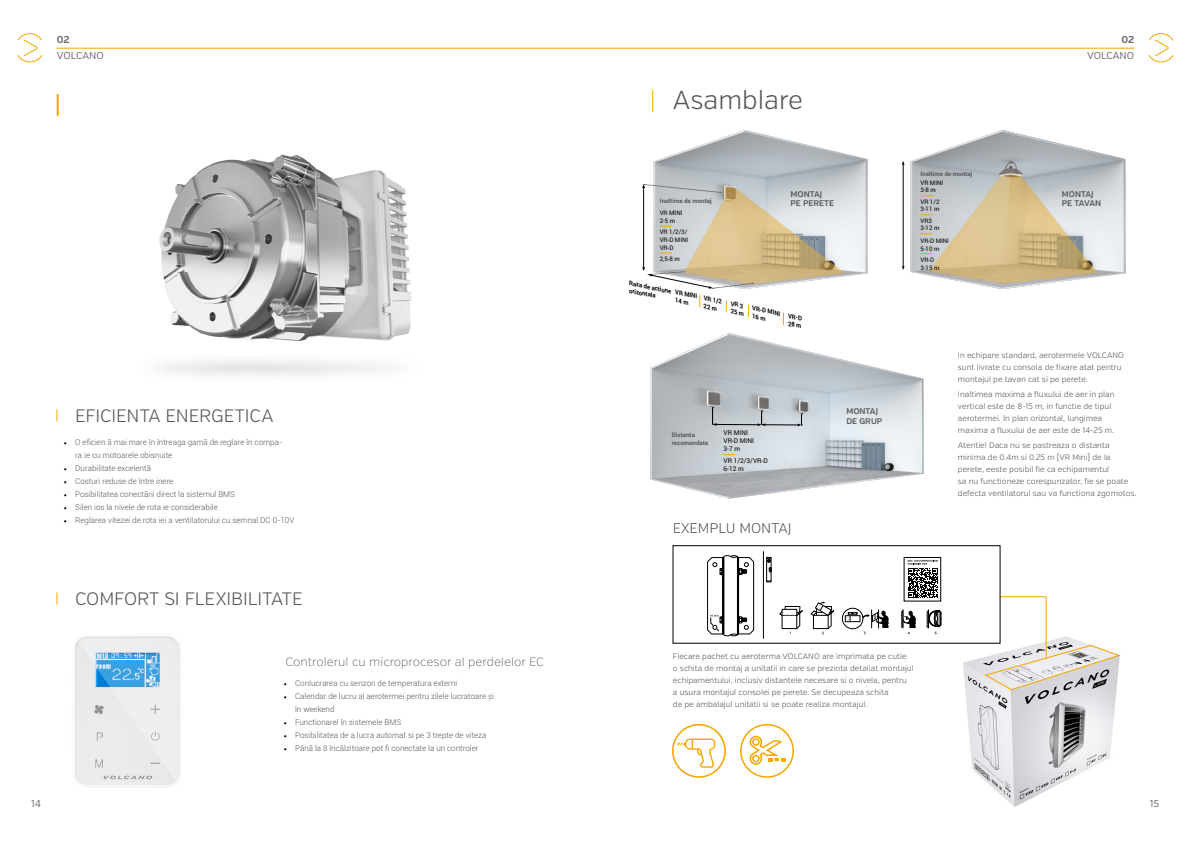
<style>
.page{position:relative;width:1191px;height:842px;background:#fff}
.page>*{position:absolute;margin:0;border:0;box-sizing:border-box;transform-origin:0 0}
.t1{font:300 26px "Verb";color:#575756}
.t2{font:300 18px "Verb";letter-spacing:-.005em;color:#575756}
.t3{font:300 14px "Verb";color:#575756}
.t4{font:200 12px "Verb";color:#575756}
.t5{font:10px "Verb";color:#706f6f}
.t6{font:700 10px "Verb";color:#706f6f}
.t7{font:600 8.2px/9.3px "Verb";color:#575756}
.t8{font:300 8px/12px "Verb";color:#575756}
.t9{font:300 8px/13px "Roboto";color:#575756}
.t10{font:6.6px/7.9px "Roboto";color:#000}
.t11{font:italic 700 6.3px/7.6px "Roboto";color:#000;scale:.95 1}
.t12{font:6.2px/7.4px "Roboto";color:#000}
.t13{font:700 6.2px/7.4px "Roboto";color:#575756}
.s1{font-family:"Minion Pro";font-weight:400;color:#000}
</style>
<div class="page">
<svg style="left:17px;top:33px;width:26px;height:30px"></svg>
<hr style="left:57px;top:48px;width:1077px;height:1px;background:#f7a600">
<svg style="left:652px;top:91px;width:1px;height:21px"></svg>
<img style="left:957px;top:643px;width:164px;height:164px">
<div style="left:672px;top:724px;width:54px;height:54px;border:2px solid #f7a600;border-radius:50%"></div>
<svg style="left:677px;top:738px;width:38px;height:30px"></svg>
<div style="left:740px;top:724px;width:54px;height:54px;border:2px solid #f7a600;border-radius:50%"></div>
<svg style="left:749px;top:735px;width:36px;height:30px"></svg>
<svg style="left:984px;top:596px;width:136px;height:94px"></svg>
<img style="left:650px;top:333px;width:274px;height:166px">
<svg style="left:723px;top:454px;width:12px;height:1px"></svg>
<hr style="left:715px;top:424px;width:43px;height:1px;background:#000">
<svg style="left:712px;top:407px;width:5px;height:19px"></svg>
<hr style="left:764px;top:425px;width:34px;height:1px;background:#000">
<svg style="left:757px;top:411px;width:8px;height:15px"></svg>
<svg style="left:797px;top:414px;width:5px;height:12px"></svg>
<img style="left:910px;top:130px;width:216px;height:160px">
<img style="left:644px;top:130px;width:224px;height:165px">
<svg style="left:660px;top:226px;width:12px;height:1px"></svg>
<svg style="left:660px;top:253px;width:12px;height:1px"></svg>
<svg style="left:920px;top:195px;width:12px;height:1px"></svg>
<svg style="left:920px;top:214px;width:12px;height:1px"></svg>
<svg style="left:920px;top:233px;width:12px;height:1px"></svg>
<svg style="left:920px;top:253px;width:12px;height:1px"></svg>
<svg style="left:699px;top:295px;width:1px;height:12px"></svg>
<svg style="left:725px;top:300px;width:2px;height:12px"></svg>
<svg style="left:748px;top:305px;width:1px;height:12px"></svg>
<svg style="left:783px;top:313px;width:1px;height:12px"></svg>
<hr style="left:643px;top:187px;width:1px;height:81px;background:#000">
<svg style="left:642px;top:267px;width:111px;height:22px"></svg>
<svg style="left:642px;top:184px;width:79px;height:9px"></svg>
<hr style="left:903px;top:164px;width:1px;height:103px;background:#000">
<svg style="left:842px;top:608px;width:21px;height:21px"></svg>
<div style="left:842px;top:608px;width:21px;height:21px;border:1px solid #000;border-radius:50%"></div>
<div style="left:845px;top:615px;width:15px;height:7px;border:1px solid #000"></div>
<svg style="left:810px;top:601px;width:25px;height:33px"></svg>
<svg style="left:846px;top:610px;width:43px;height:24px"></svg>
<svg style="left:779px;top:606px;width:24px;height:28px"></svg>
<div style="left:904px;top:557px;width:37px;height:44px;border:1px solid #000"></div>
<hr style="left:763px;top:551px;width:1px;height:88px;background:#000">
<svg style="left:901px;top:560px;width:40px;height:74px"></svg>
<svg style="left:707px;top:555px;width:47px;height:81px"></svg>
<div style="left:766px;top:557px;width:5px;height:25px;border:1px solid #000"></div>
<svg style="left:766px;top:558px;width:5px;height:14px"></svg>
<div style="left:673px;top:545px;width:327px;height:98px;border:1px solid #000"></div>
<svg style="left:1148px;top:33px;width:26px;height:30px"></svg>
<img style="left:159px;top:154px;width:253px;height:222px">
<hr style="left:57px;top:94px;width:2px;height:22px;background:#f7a600">
<svg style="left:56px;top:409px;width:1px;height:12px"></svg>
<svg style="left:56px;top:592px;width:1px;height:12px"></svg>
<img style="left:73px;top:636px;width:109px;height:151px">
<p class="t6" style="left:57px;top:34px;width:14px">02</p>
<p class="t5" style="left:57px;top:50px;width:49px">VOLCANO</p>
<h2 class="t2" style="left:75px;top:405px;width:200px">EFICIENTA ENERGETICA</h2>
<p class="t9" style="left:75px;top:435px;width:209px;text-indent:-11px"><span class="s1">•</span> O eficiență mai mare în întreaga gamă de reglare în compa&shy;rație cu motoarele obisnuite</p>
<p class="t9" style="left:64px;top:461px;width:89px"><span class="s1">•</span> Durabilitate excelentă</p>
<p class="t9" style="left:64px;top:474px;width:111px"><span class="s1">•</span> Costuri reduse de întreținere</p>
<p class="t9" style="left:64px;top:487px;width:173px"><span class="s1">•</span> Posibilitatea conectării direct la sistemul BMS</p>
<p class="t9" style="left:64px;top:500px;width:155px"><span class="s1">•</span> Silențios la nivele de rotație considerabile</p>
<p class="t9" style="left:64px;top:513px;width:232px"><span class="s1">•</span> Reglarea vitezei de rotației a ventilatorului cu semnal DC 0-10V</p>
<p class="t5" style="left:31px;top:797px;width:11px">14</p>
<h2 class="t2" style="left:75px;top:588px;width:229px">COMFORT SI FLEXIBILITATE</h2>
<h3 class="t4" style="left:285px;top:655px;width:260px">Controlerul cu microprocesor al perdelelor EC</h3>
<p class="t9" style="left:284px;top:677px;width:175px"><span class="s1">•</span> Conlucrarea cu senzori de temperatura externi</p>
<p class="t9" style="left:295px;top:690px;width:200px;text-indent:-11px"><span class="s1">•</span> Calendar de lucru al aerotermei pentru zilele lucratoare și în weekend</p>
<p class="t9" style="left:284px;top:716px;width:119px"><span class="s1">•</span> Functionarel în sistemele BMS</p>
<p class="t9" style="left:284px;top:729px;width:204px"><span class="s1">•</span> Posibilitatea de a lucra automat si pe 3 trepte de viteza</p>
<p class="t9" style="left:284px;top:742px;width:196px"><span class="s1">•</span> Până la 8 încălzitoare pot fi conectate la un controler</p>
<h1 class="t1" style="left:673px;top:84px;width:132px">Asamblare</h1>
<p class="t13" style="left:920px;top:170px;width:53px">Inaltime de montaj</p>
<p class="t6" style="left:1121px;top:34px;width:14px">02</p>
<p class="t5" style="left:1087px;top:50px;width:49px">VOLCANO</p>
<p class="t13" style="left:660px;top:197px;width:53px">Inaltime de montaj</p>
<p class="t12" style="left:659px;top:209px;width:24px">VR MINI<br>2-5 m</p>
<p class="t12" style="left:659px;top:228px;width:30px;line-height:8.2px">VR 1/2/3/<br>VR-D MINI</p>
<p class="t12" style="left:659px;top:242px;width:22px;line-height:11.3px">VR-D<br>2,5-8 m</p>
<p class="t11" style="left:630px;top:279px;width:47px;rotate:12deg">Raza de actiune orizontala</p>
<p class="t11" style="left:676px;top:288px;width:25px;rotate:12deg">VR MINI<br>14 m</p>
<p class="t11" style="left:705px;top:294px;width:21px;rotate:12deg">VR 1/2<br>22 m</p>
<p class="t11" style="left:732px;top:299px;width:17px;rotate:12deg">VR 3<br>25 m</p>
<p class="t12" style="left:920px;top:179px;width:24px">VR MINI<br>3-8 m</p>
<p class="t12" style="left:920px;top:198px;width:21px">VR 1/2<br>3-11 m</p>
<p class="t12" style="left:920px;top:217px;width:21px">VR3<br>3-12 m</p>
<p class="t12" style="left:920px;top:236px;width:30px;line-height:8.2px">VR-D MINI<br>5-10 m</p>
<p class="t12" style="left:920px;top:256px;width:21px">VR-D<br>3-15 m</p>
<p class="t7" style="left:790px;top:189px;width:45px">MONTAJ<br>PE PERETE</p>
<p class="t7" style="left:1061px;top:189px;width:41px">MONTAJ<br>PE TAVAN</p>
<p class="t11" style="left:753px;top:304px;width:32px;rotate:12deg">VR-D MINI<br>16 m</p>
<p class="t11" style="left:789px;top:312px;width:17px;rotate:12deg">VR-D<br>28 m</p>
<p class="t13" style="left:672px;top:431px;width:38px">Distanta recomandata</p>
<p class="t10" style="left:723px;top:428px;width:32px">VR MINI<br>VR-D MINI<br>3-7 m</p>
<p class="t10" style="left:723px;top:457px;width:46px">VR 1/2/3/VR-D<br>6-12 m</p>
<p class="t7" style="left:846px;top:407px;width:37px">MONTAJ<br>DE GRUP</p>
<p class="t8" style="left:958px;top:349px;width:168px">In echipare standard, aerotermele VOLCANO sunt livrate cu consola de fixare atat pentru montajul pe tavan cat si pe perete.</p>
<p class="t8" style="left:958px;top:388px;width:158px">Inaltimea maxima a fluxului de aer in plan vertical este de 8-15 m, in functie de tipul aerotermei. In plan orizontal, lungimea maxima a fluxului de aer este de 14-25 m.</p>
<p class="t8" style="left:958px;top:439px;width:180px">Atentie! Daca nu se pastreaza o distanta minima de 0.4m si 0.25 m [VR Mini] de la perete, eeste posibil fie ca echipamentul<br>sa nu functioneze corespunzator, fie se poate defecta ventilatorul sau va functiona zgomotos.</p>
<h3 class="t3" style="left:673px;top:520px;width:120px">EXEMPLU MONTAJ</h3>
<p class="t8" style="left:673px;top:651px;width:242px">Fiecare pachet cu aeroterma VOLCANO are imprimata pe cutie<br>o schita de montaj a unitatii in care se prezinta detaliat montajul echipamentului, inclusiv distantele necesare si o nivela, pentru<br>a usura montajul consolei pe perete. Se decupeaza schita<br>de pe ambalajul unitatii si se poate realiza montajul.</p>
<p class="t5" style="left:1149px;top:797px;width:11px">15</p>
</div>
